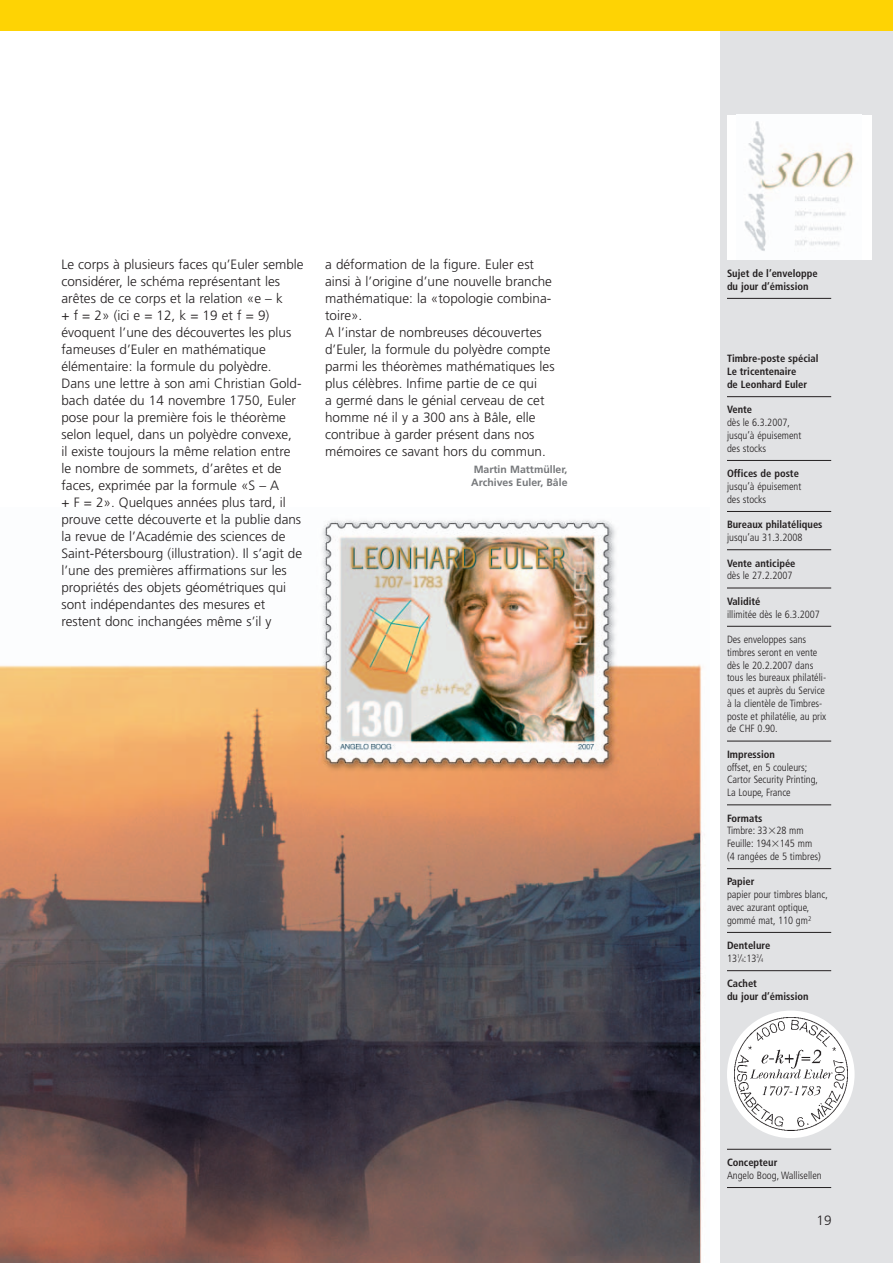
<style>
.page{position:relative;width:893px;height:1263px;background:#fff}
.page>*{position:absolute;margin:0;border:0;box-sizing:border-box;transform-origin:0 0}
.t1{font:300 13.5px/17px "Frutiger";color:#231f20}
.t2{font:300 condensed 10.5px/12.8px "Frutiger";color:#231f20}
.t3{font:700 condensed 10.5px/12.8px "Frutiger";color:#231f20}
.t4{font:700 10.5px/12.8px "Frutiger";color:#76787b}
.s1{font-weight:700}
.s2{font-family:"Mathematical Pi One";font-weight:400;font-stretch:normal}
.s3{font-weight:300}
.s4{font-weight:300;font-size:5.25px}
</style>
<div class="page">
<div style="left:721px;top:0;width:172px;height:1263px;background:#e1e2e4"></div>
<div style="left:727px;top:115px;width:144px;height:144px;background:#fff"></div>
<img style="left:744px;top:121px;width:111px;height:130px">
<div style="left:0;top:0;width:893px;height:31px;background:#fed304"></div>
<img style="left:0;top:520px;width:703px;height:743px">
<div style="left:727px;top:1011px;width:127px;height:127px;background:#fff;border-radius:50%"></div>
<img style="left:734px;top:1018px;width:113px;height:113px">
<hr style="left:727px;top:298px;width:104px;height:1px;background:#231f20">
<hr style="left:727px;top:396px;width:104px;height:1px;background:#231f20">
<hr style="left:727px;top:460px;width:104px;height:1px;background:#231f20">
<hr style="left:727px;top:511px;width:104px;height:1px;background:#231f20">
<hr style="left:727px;top:549px;width:104px;height:1px;background:#231f20">
<hr style="left:727px;top:588px;width:104px;height:1px;background:#231f20">
<hr style="left:727px;top:626px;width:104px;height:1px;background:#231f20">
<hr style="left:727px;top:741px;width:104px;height:1px;background:#231f20">
<hr style="left:727px;top:805px;width:104px;height:1px;background:#231f20">
<hr style="left:727px;top:868px;width:104px;height:1px;background:#231f20">
<hr style="left:727px;top:932px;width:104px;height:1px;background:#231f20">
<hr style="left:727px;top:970px;width:104px;height:1px;background:#231f20">
<hr style="left:727px;top:1149px;width:104px;height:1px;background:#231f20">
<hr style="left:727px;top:1187px;width:104px;height:1px;background:#231f20">
<p class="t1" style="left:61px;top:257px;width:244px">Le corps à plusieurs faces qu’Euler semble considérer, le schéma représentant les arêtes de ce corps et la relation «e – k<br>+ f = 2» (ici e = 12, k = 19 et f = 9) évoquent l’une des découvertes les plus fameuses d’Euler en mathématique élémentaire: la formule du polyèdre.<br>Dans une lettre à son ami Christian Gold&shy;bach datée du 14 novembre 1750, Euler pose pour la première fois le théorème selon lequel, dans un polyèdre convexe,<br>il existe toujours la même relation entre<br>le nombre de sommets, d’arêtes et de faces, exprimée par la formule «S – A<br>+ F = 2». Quelques années plus tard, il prouve cette découverte et la publie dans la revue de l’Académie des sciences de Saint-Pétersbourg (illustration). Il s’agit de l’une des premières affirmations sur les propriétés des objets géométriques qui sont indépendantes des mesures et restent donc inchangées même s’il y</p>
<p class="t1" style="left:325px;top:257px;width:231px">a déformation de la figure. Euler est ainsi à l’origine d’une nouvelle branche mathématique: la «topologie combina&shy;toire».<br>A l’instar de nombreuses découvertes d’Euler, la formule du polyèdre compte parmi les théorèmes mathématiques les plus célèbres. Infime partie de ce qui<br>a germé dans le génial cerveau de cet homme né il y a 300 ans à Bâle, elle contribue à garder présent dans nos mémoires ce savant hors du commun.</p>
<p class="t4" style="left:471px;top:464px;width:98px">Martin Mattmüller,<br>Archives Euler, Bâle</p>
<p class="t3" style="left:727px;top:268px;width:92px">Sujet de l’enveloppe du jour d’émission</p>
<p class="t3" style="left:727px;top:353px;width:93px">Timbre-poste spécial<br>Le tricentenaire<br>de Leonhard Euler</p>
<p class="t3" style="left:727px;top:404px;width:27px">Vente</p>
<p class="t2" style="left:727px;top:417px;width:76px">dès le 6.3.2007, jusqu’à épuisement des stocks</p>
<p class="t3" style="left:727px;top:468px;width:73px">Offices de poste</p>
<p class="t2" style="left:727px;top:481px;width:76px">jusqu’à épuisement des stocks</p>
<p class="t3" style="left:727px;top:519px;width:97px">Bureaux philatéliques</p>
<p class="t2" style="left:727px;top:532px;width:77px">jusqu’au 31.3.2008</p>
<p class="t3" style="left:727px;top:557px;width:70px">Vente anticipée</p>
<p class="t2" style="left:727px;top:570px;width:67px">dès le 27.2.2007</p>
<p class="t3" style="left:727px;top:596px;width:35px">Validité</p>
<p class="t2" style="left:727px;top:608px;width:94px">illimitée dès le 6.3.2007</p>
<p class="t2" style="left:727px;top:634px;width:101px">Des enveloppes sans timbres seront en vente dès le 20.2.2007 dans tous les bureaux philatéli&shy;ques et auprès du Service à la clientèle de Timbres&shy;poste et philatélie, au prix de CHF 0.90.</p>
<p class="t3" style="left:727px;top:749px;width:49px">Impression</p>
<p class="t2" style="left:727px;top:761px;width:93px">offset, en 5 couleurs;<br>Cartor Security Printing,<br>La Loupe, France</p>
<p class="t2" style="left:727px;top:812px;width:95px"><span class="s1">Formats<br></span>Timbre: 33<span class="s2">-</span>28 mm<br>Feuille: 194<span class="s2">-</span>145 mm (4 rangées de 5 timbres)</p>
<p class="t3" style="left:727px;top:876px;width:29px">Papier</p>
<p class="t2" style="left:727px;top:889px;width:102px">papier pour timbres blanc, avec azurant optique, gommé mat, 110 gm<sup>2</sup></p>
<p class="t3" style="left:727px;top:940px;width:45px">Dentelure<br><span class="s3">13</span><sup>1</sup><span class="s3">⁄</span><span class="s4">4</span><span class="s3">:13</span><sup>3</sup><span class="s3">⁄</span><span class="s4">4</span></p>
<p class="t3" style="left:727px;top:978px;width:83px">Cachet<br>du jour d’émission</p>
<p class="t3" style="left:727px;top:1157px;width:52px">Concepteur</p>
<p class="t2" style="left:727px;top:1170px;width:96px">Angelo Boog, Wallisellen</p>
<p class="t1" style="left:816px;top:1213px;width:17px">19</p>
</div>
